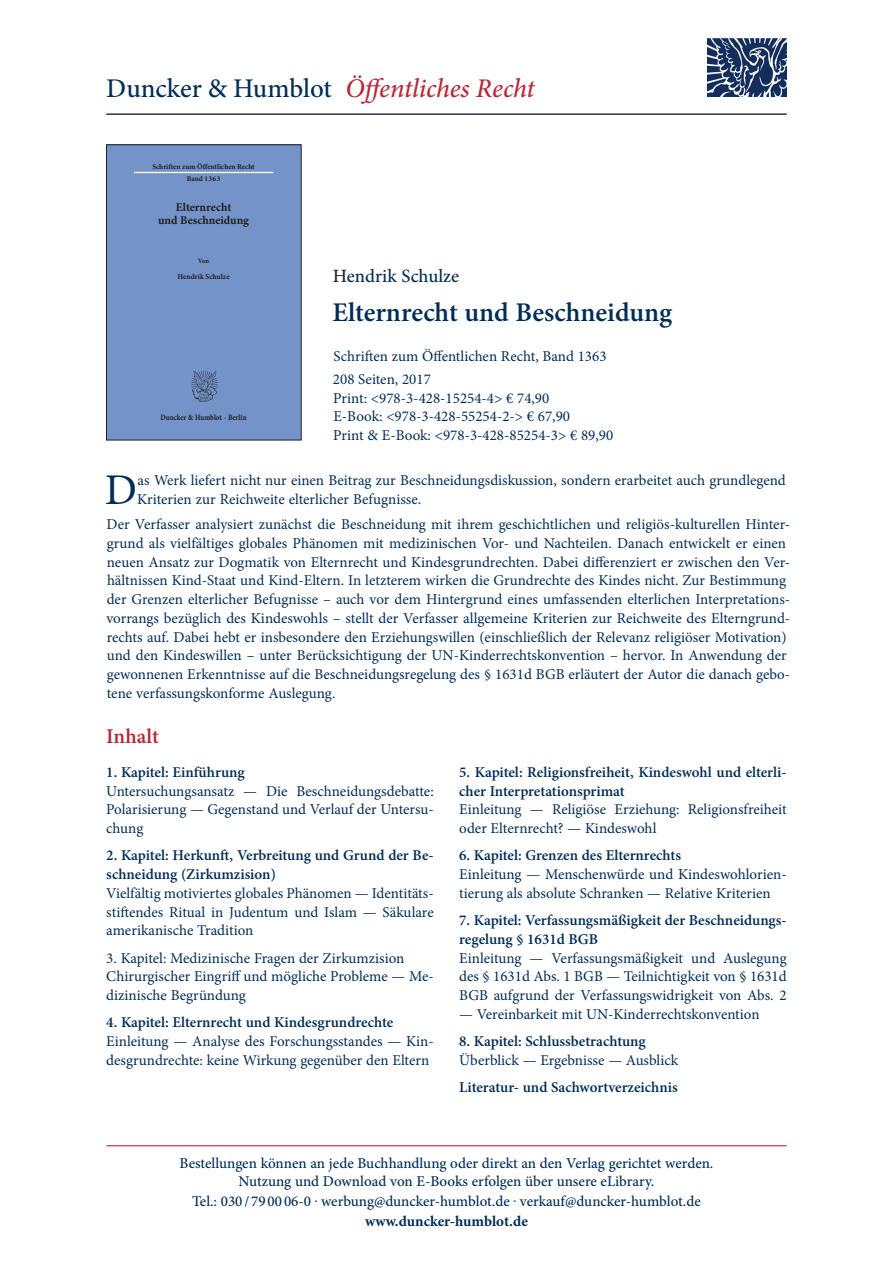
<style>
.page{position:relative;width:893px;height:1263px;background:#fff}
.page>*{position:absolute;margin:0;border:0;box-sizing:border-box;transform-origin:0 0}
.t1{font:43.8px "Minion Pro";color:#002d56}
.t2{font:italic 500 27px "Minion Pro";letter-spacing:-.005em;color:#b72837}
.t3{font:600 27px "Minion Pro";color:#002d56}
.t4{font:600 21px "Minion Pro";color:#b72837}
.t5{font:500 18.75px "Minion Pro";color:#002d56}
.t6{font:15px/18.8px "Minion Pro";color:#002d56}
.t7{font:600 15px/18.8px "Minion Pro";letter-spacing:-.005em;color:#002d56}
.t8{font:500 15px/18px "Minion Pro";color:#002d56;text-align:center}
.t9{font:700 15px "Minion Pro";color:#002d56}
.t10{font:700 11.85px/13px "Minion Pro";color:#231f20;text-align:center}
.t11{font:700 8.1px "Minion Pro";letter-spacing:-.005em;color:#231f20;scale:.86 1}
.t12{font:700 7.65px "Minion Pro";color:#231f20}
.t13{font:700 7.35px/12px "Minion Pro";color:#231f20;text-align:center}
.t14{font:700 6.6px "Minion Pro";color:#231f20}
.s1{font-style:normal;color:#002d56}
.s2{color:#231f20}
</style>
<div class="page">
<hr style="left:106px;top:1145px;width:681px;height:1px;background:#b72837">
<div style="left:106px;top:145px;width:195px;height:295px;background:#7393c9"></div>
<hr style="left:134px;top:172px;width:139px;height:1px;background:#fff">
<img style="left:191px;top:370px;width:27px;height:32px">
<div style="left:106px;top:145px;width:195px;height:295px;border:1px solid #231f20"></div>
<img style="left:707px;top:38px;width:79px;height:59px">
<hr style="left:106px;top:114px;width:681px;height:1px;background:#002d56">
<h2 class="t2" style="left:106px;top:70px;width:430px"><span class="s1">Duncker &amp; Humblot</span> Öffentliches Recht</h2>
<p class="t13" style="left:152px;top:160px;width:104px">Schriften zum Öffentlichen Recht<br>Band 1363</p>
<p class="t10" style="left:158px;top:200px;width:92px">Elternrecht<br>und Beschneidung</p>
<p class="t14" style="left:198px;top:257px;width:13px">Von</p>
<p class="t12" style="left:178px;top:271px;width:54px">Hendrik Schulze</p>
<p class="t11" style="left:161px;top:412px;width:102px">Duncker &amp; Humblot · Berlin</p>
<p class="t5" style="left:333px;top:264px;width:128px"><span class="s2">H</span>endrik Schulze</p>
<h2 class="t3" style="left:332px;top:294px;width:341px">Elternrecht und Beschneidung</h2>
<p class="t6" style="left:333px;top:345px;width:275px;line-height:23px">Schriften zum Öffentlichen Recht, Band 1363<br>208 Seiten, 2017</p>
<p class="t6" style="left:333px;top:389px;width:282px">Print: &lt;978-3-428-15254-4&gt; € 74,90<br>E-Book: &lt;978-3-428-55254-2-&gt; € 67,90<br>Print &amp; E-Book: &lt;978-3-428-85254-3&gt; € 89,90</p>
<h1 class="t1" style="left:105px;top:461px;width:34px">D</h1>
<p class="t6" style="left:137px;top:471px;width:650px">as Werk liefert nicht nur einen Beitrag zur Beschneidungsdiskussion, sondern erarbeitet auch grundlegend<br>Kriterien zur Reichweite elterlicher Befugnisse.</p>
<p class="t6" style="left:106px;top:515px;width:685px">Der Verfasser analysiert zunächst die Beschneidung mit ihrem geschichtlichen und religiös-kulturellen Hinter&shy;grund als vielfältiges globales Phänomen mit medizinischen Vor- und Nachteilen. Danach entwickelt er einen neuen Ansatz zur Dogmatik von Elternrecht und Kindesgrundrechten. Dabei differenziert er zwischen den Ver&shy;hältnissen Kind-Staat und Kind-Eltern. In letzterem wirken die Grundrechte des Kindes nicht. Zur Bestimmung der Grenzen elterlicher Befugnisse – auch vor dem Hintergrund eines umfassenden elterlichen Interpretations&shy;vorrangs bezüglich des Kindeswohls – stellt der Verfasser allgemeine Kriterien zur Reichweite des Elterngrund&shy;rechts auf. Dabei hebt er insbesondere den Erziehungswillen (einschließlich der Relevanz religiöser Motivation) und den Kindeswillen – unter Berücksichtigung der UN-Kinderrechtskonvention – hervor. In Anwendung der gewonnenen Erkenntnisse auf die Beschneidungsregelung des § 1631d BGB erläutert der Autor die danach gebo&shy;tene verfassungskonforme Auslegung.</p>
<h3 class="t4" style="left:106px;top:722px;width:54px">Inhalt</h3>
<p class="t7" style="left:106px;top:762px;width:140px">1. Kapitel: Einführung</p>
<p class="t6" style="left:106px;top:781px;width:329px;text-align:justify">Untersuchungsansatz — Die Beschneidungsdebatte:<br>Polarisierung — Gegenstand und Verlauf der Untersu&shy;chung</p>
<p class="t7" style="left:106px;top:846px;width:329px">2. Kapitel: Herkunft, Verbreitung und Grund der Be&shy;schneidung (Zirkumzision)</p>
<p class="t6" style="left:106px;top:884px;width:329px;text-align:justify">Vielfältig motiviertes globales Phänomen — Identitäts&shy;stiftendes Ritual in Judentum und Islam — Säkulare amerikanische Tradition</p>
<p class="t6" style="left:106px;top:948px;width:329px">3. Kapitel: Medizinische Fragen der Zirkumzision<br>Chirurgischer Eingriff und mögliche Probleme — Me&shy;dizinische Begründung</p>
<p class="t7" style="left:106px;top:1013px;width:288px">4. Kapitel: Elternrecht und Kindesgrundrechte</p>
<p class="t6" style="left:106px;top:1032px;width:329px">Einleitung — Analyse des Forschungsstandes — Kin&shy;desgrundrechte: keine Wirkung gegenüber den Eltern</p>
<p class="t7" style="left:459px;top:762px;width:329px">5. Kapitel: Religionsfreiheit, Kindeswohl und elterli&shy;cher Interpretationsprimat</p>
<p class="t6" style="left:459px;top:800px;width:329px">Einleitung — Religiöse Erziehung: Religionsfreiheit oder Elternrecht? — Kindeswohl</p>
<p class="t7" style="left:459px;top:846px;width:223px">6. Kapitel: Grenzen des Elternrechts</p>
<p class="t6" style="left:459px;top:865px;width:329px">Einleitung — Menschenwürde und Kindeswohlorien&shy;tierung als absolute Schranken — Relative Kriterien</p>
<p class="t7" style="left:459px;top:911px;width:329px">7. Kapitel: Verfassungsmäßigkeit der Beschneidungs&shy;regelung § 1631d BGB</p>
<p class="t6" style="left:459px;top:948px;width:329px;text-align:justify">Einleitung — Verfassungsmäßigkeit und Auslegung des § 1631d Abs. 1 BGB — Teilnichtigkeit von § 1631d BGB aufgrund der Verfassungswidrigkeit von Abs. 2</p>
<p class="t6" style="left:459px;top:1005px;width:302px">— Vereinbarkeit mit UN-Kinderrechtskonvention</p>
<p class="t7" style="left:459px;top:1032px;width:188px">8. Kapitel: Schlussbetrachtung</p>
<p class="t6" style="left:459px;top:1051px;width:220px">Überblick — Ergebnisse — Ausblick</p>
<p class="t7" style="left:459px;top:1078px;width:220px">Literatur- und Sachwortverzeichnis</p>
<p class="t8" style="left:179px;top:1154px;width:535px">Bestellungen können an jede Buchhandlung oder direkt an den Verlag gerichtet werden.<br>Nutzung und Download von E-Books erfolgen über unsere eLibrary.</p>
<p class="t8" style="left:192px;top:1192px;width:510px">Tel.: 030 / 79 00 06-0 . werbung@duncker-humblot.de . verkauf@duncker-humblot.de</p>
<p class="t9" style="left:365px;top:1210px;width:164px">www.duncker-humblot.de</p>
</div>
